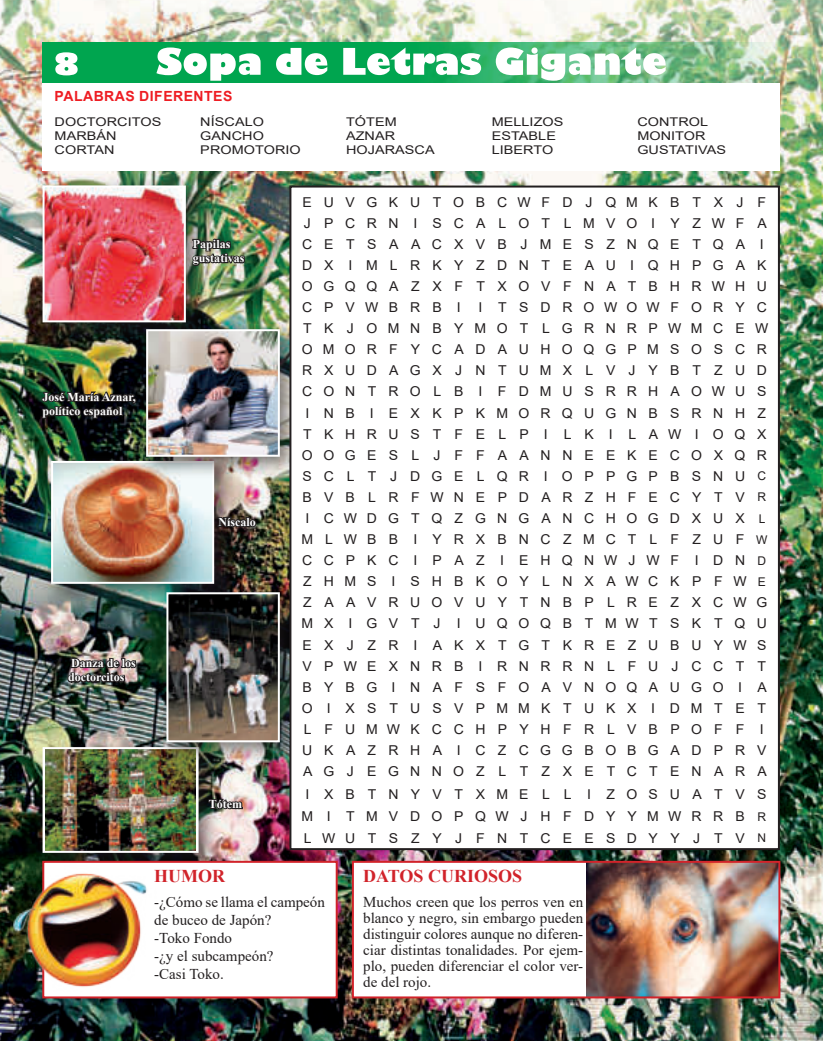
<style>
.page{position:relative;width:823px;height:1041px;background:#fff}
.page>*{position:absolute;margin:0;border:0;box-sizing:border-box;transform-origin:0 0}
.t1{font:700 18px "Times New Roman";color:#d1232a}
.t2{font:15px/16px "Times New Roman";color:#231f20;text-align:justify}
.t3{font:700 14px "Arial";letter-spacing:.035em;color:#ee1d23}
.t4{font:13.6px/21.1px "Arial";letter-spacing:.855em;color:#231f20}
.t5{font:13.6px "Arial";letter-spacing:.885em;color:#231f20}
.t6{font:12px/14px "Arial";letter-spacing:.005em;color:#231f20;scale:1.2 1}
.t7{font:700 12px/14.4px "Times New Roman";color:#fff}
.s1{font-size:12px}
</style>
<div class="page">
<img style="left:0;top:0;width:822px;height:1040px">
<img style="left:42px;top:43px;width:738px;height:40px">
<svg style="left:55px;top:52px;width:23px;height:23px"></svg>
<svg style="left:156px;top:47px;width:509px;height:34px"></svg>
<div style="left:43px;top:83px;width:736px;height:88px;background:#fff"></div>
<div style="left:33px;top:737px;width:187px;height:137px;background:#231f20;opacity:.6"></div>
<img style="left:46px;top:750px;width:149px;height:99px">
<div style="left:43px;top:747px;width:155px;height:105px;border:2px solid #fff"></div>
<div style="left:41px;top:451px;width:195px;height:154px;background:#231f20;opacity:.6"></div>
<img style="left:54px;top:464px;width:157px;height:116px">
<div style="left:51px;top:461px;width:163px;height:122px;border:2px solid #fff"></div>
<div style="left:31px;top:174px;width:181px;height:174px;background:#231f20;opacity:.6"></div>
<img style="left:46px;top:188px;width:137px;height:131px">
<div style="left:43px;top:185px;width:143px;height:137px;border:2px solid #fff"></div>
<div style="left:352px;top:861px;width:427px;height:136px;background:#fff"></div>
<img style="left:586px;top:863px;width:191px;height:132px">
<div style="left:351px;top:860px;width:429px;height:138px;border:2px solid #d1232a"></div>
<div style="left:136px;top:319px;width:165px;height:160px;background:#231f20;opacity:.6"></div>
<img style="left:149px;top:332px;width:128px;height:121px">
<div style="left:146px;top:329px;width:134px;height:127px;border:2px solid #fff"></div>
<div style="left:156px;top:582px;width:145px;height:182px;background:#231f20;opacity:.6"></div>
<img style="left:169px;top:595px;width:108px;height:144px">
<div style="left:166px;top:592px;width:114px;height:150px;border:2px solid #fff"></div>
<div style="left:42px;top:860px;width:295px;height:138px;background:#fff;border:2px solid #d1232a"></div>
<img style="left:7px;top:852px;width:154px;height:154px">
<div style="left:290px;top:186px;width:488px;height:663px;background:#fff"></div>
<div style="left:289px;top:185px;width:490px;height:665px;border:2px solid #231f20"></div>
<svg style="left:216px;top:514px;width:42px;height:30px"></svg>
<img style="left:66px;top:656px;width:72px;height:43px">
<svg style="left:207px;top:797px;width:37px;height:29px"></svg>
<img style="left:190px;top:237px;width:56px;height:33px">
<img style="left:40px;top:383px;width:98px;height:50px">
<p class="t3" style="left:55px;top:90px;width:179px">PALABRAS DIFERENTES</p>
<p class="t6" style="left:55px;top:116px;width:90px">DOCTORCITOS<br>MARBÁN<br>CORTAN</p>
<p class="t6" style="left:200px;top:116px;width:85px">NÍSCALO<br>GANCHO<br>PROMOTORIO</p>
<p class="t6" style="left:346px;top:116px;width:75px">TÓTEM<br>AZNAR<br>HOJARASCA</p>
<p class="t6" style="left:491px;top:116px;width:61px">MELLIZOS<br>ESTABLE<br>LIBERTO</p>
<p class="t6" style="left:637px;top:116px;width:75px">CONTROL<br>MONITOR<br>GUSTATIVAS</p>
<p class="t7" style="left:43px;top:390px;width:95px">José María Aznar, político español</p>
<p class="t7" style="left:68px;top:657px;width:69px">Danza de los doctorcitos</p>
<p class="t7" style="left:193px;top:238px;width:53px">Papilas gustativas</p>
<p class="t7" style="left:218px;top:516px;width:39px">Níscalo</p>
<p class="t7" style="left:209px;top:798px;width:35px">Tótem</p>
<p class="t4" style="left:302px;top:192px;width:466px">EUVGKUTOBCWFDJQMKBTX J F<br>JPCRN I SCALOT LMVO I YZWFA<br>CETSAACXVBJMESZNQETQA I<br>DX IMLRKYZDNTEAU IQHPGAK<br>OGQQAZXFTXOVFNATBHRWHU<br>CPVWBRB I</p>
<p class="t4" style="left:301px;top:298px;width:468px;text-indent:177px">I TSDROWOWFORYC<br>TK JOMNBYMOT LGRNRPWMCEW<br>OMORFYCADAUHOQGPMSOSCR<br>RXUDAGXJNTUMXLVJYBTZUD<br>CONTROLB I FDMUSRRHAOWUS<br>I NB I EXKPKMORQUGNBSRNHZ<br>TKHRUSTFELP I LK I LAWIOQX<br>OOGES L J FFAANNEEKECOXQR<br>SCLT JDGELQR I OPPGPBSNU <span class="s1">C<br></span>BVBLRFWNEPDARZHFECYTV <span class="s1">R<br></span>I CWDGTQZGNGANCHOGDXUX <span class="s1">L<br></span>MLWBB I YRXBNCZMCTLFZUF<span class="s1">W<br></span>CCPKC I PAZ I EHQNWJWF I DN <span class="s1">D<br></span>ZHMS I SHBKOYLNXAWCKPFW<span class="s1">E<br></span>ZAAVRUOVUYTNBPLREZXCWG<br>MX I GVT J I UQOQBTMWTSKTQU<br>EXJ ZR I AKXTGTKREZUBUYWS<br>VPWEXNRB I RNRRNLFUJCCTT<br>BYBG I NAFSFOAVNOQAUGO I A<br>O I XSTUSVPMMKTUKX I DMTET<br>LFUMWKCCHPYHFRLVBPOFF I<br>UKAZRHA I CZCGGBOBGADPRV<br>AGJEGNNOZLTZXETCTENARA</p>
<p class="t4" style="left:301px;top:783px;width:466px;line-height:22.8px">I XBTNYVTXMELL I ZOSUATVS<br>M I TMVDOPQWJHFDYYMWRRB <span class="s1">R</span></p>
<p class="t5" style="left:303px;top:832px;width:463px">LWUTSZYJ FNTCEESDYYJ TV <span class="s1">N</span></p>
<h1 class="t1" style="left:154px;top:869px;width:72px">HUMOR</h1>
<p class="t2" style="left:154px;top:894px;width:172px;line-height:18px;text-align:left">-¿Cómo se llama el campeón de buceo de Japón?<br>-Toko Fondo<br>-¿y el subcampeón?<br>-Casi Toko.</p>
<h1 class="t1" style="left:363px;top:869px;width:160px">DATOS CURIOSOS</h1>
<p class="t2" style="left:363px;top:895px;width:221px">Muchos creen que los perros ven en blanco y negro, sin embargo pueden distinguir colores aunque no diferen&shy;ciar distintas tonalidades. Por ejem&shy;plo, pueden diferenciar el color ver&shy;de del rojo.</p>
</div>
